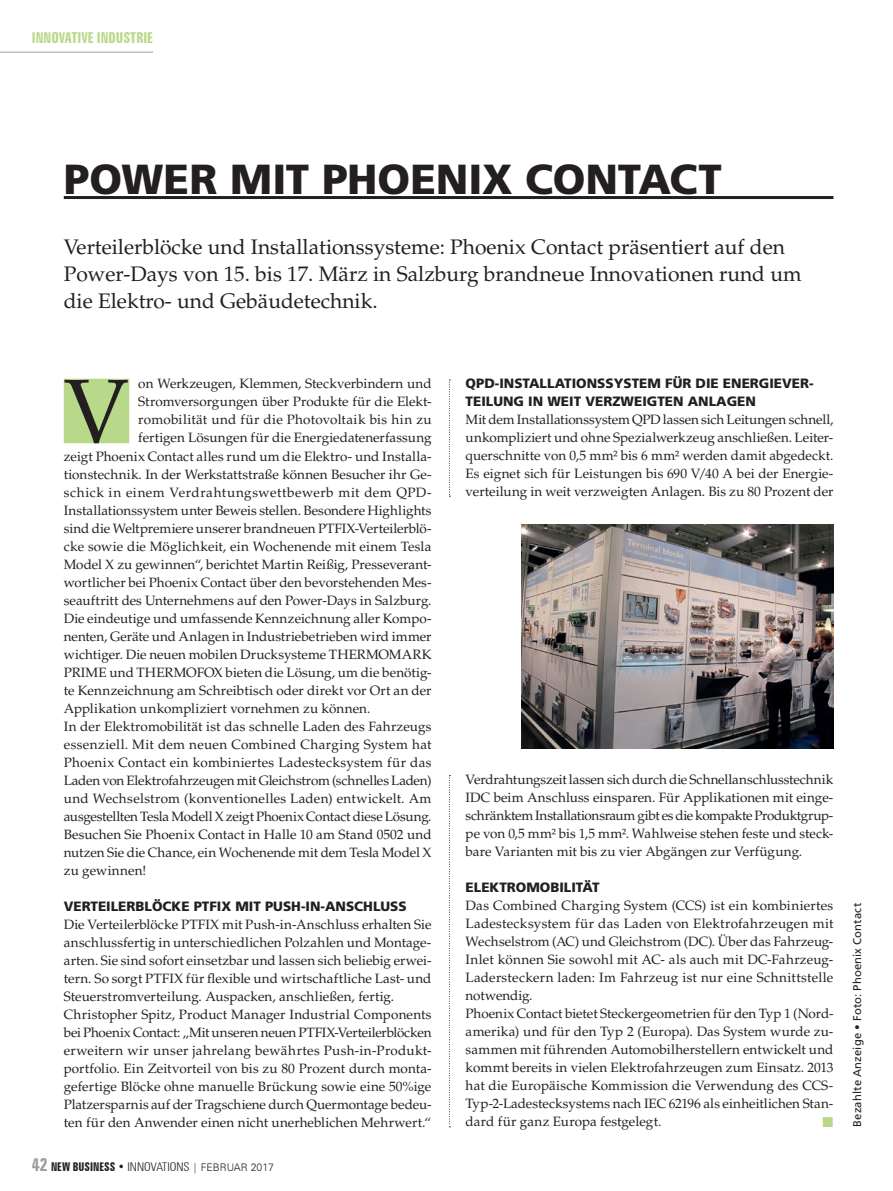
<style>
.page{position:relative;width:893px;height:1191px;background:#fff}
.page>*{position:absolute;margin:0;border:0;box-sizing:border-box;transform-origin:0 0}
.t1{font:90.6px "Palatino LT Std";color:#231f20}
.t2{font:900 42px "Frutiger LT Std";letter-spacing:-.005em;color:#231f20}
.t3{font:21px/27px "Palatino LT Std";color:#231f20}
.t4{font:700 extra-condensed 15px "Zurich BT";color:#b8d989}
.t5{font:14.25px "Zapf Dingbats Std";color:#b8d989}
.t6{font:13.5px/18px "Palatino LT Std";letter-spacing:.005em;color:#231f20}
.t7{font:900 13.5px/18px "Frutiger LT Std";color:#231f20}
.t8{font:13.5px "Palatino LT Std";letter-spacing:-.02em;color:#231f20}
.t9{font:13.5px "Palatino LT Std";letter-spacing:-.015em;color:#231f20}
.t10{font:13.5px "Palatino LT Std";letter-spacing:.025em;color:#231f20}
.t11{font:13.5px "Palatino LT Std";letter-spacing:.04em;color:#231f20}
.t12{font:700 extra-condensed 12px "Zurich BT";color:#231f20}
.t13{font:11.25px "Frutiger LT Std";letter-spacing:.015em;color:#231f20}
.s1{font-size:18px;color:#9d9fa2}
.s2{font-weight:300;font-stretch:condensed}
.s3{font-weight:300;font-stretch:normal;font-size:10.5px}
</style>
<div class="page">
<hr style="left:0;top:52px;width:153px;height:1px;background:#9d9fa2">
<div style="left:64px;top:379px;width:65px;height:64px;background:#b8d989"></div>
<img style="left:521px;top:524px;width:312px;height:224px">
<svg style="left:449px;top:775px;width:1px;height:352px"></svg>
<svg style="left:449px;top:379px;width:1px;height:118px"></svg>
<hr style="left:64px;top:196px;width:769px;height:3px;background:#231f20">
<p class="t4" style="left:32px;top:29px;width:123px">INNOVATIVE INDUSTRIE</p>
<h2 class="t2" style="left:64px;top:154px;width:659px">POWER MIT PHOENIX CONTACT</h2>
<h3 class="t3" style="left:64px;top:234px;width:739px">Verteilerblöcke und Installationssysteme: Phoenix Contact präsentiert auf den<br>Power-Days von 15. bis 17. März in Salzburg brandneue Innovationen rund um die Elektro- und Gebäudetechnik.</h3>
<h1 class="t1" style="left:64px;top:358px;width:67px">V</h1>
<p class="t6" style="left:138px;top:375px;width:295px">on Werkzeugen, Klemmen, Steckverbindern und</p>
<p class="t6" style="left:138px;top:393px;width:295px">Stromversorgungen über Produkte für die Elekt-</p>
<p class="t6" style="left:138px;top:411px;width:295px">romobilität und für die Photovoltaik bis hin zu</p>
<p class="t6" style="left:138px;top:429px;width:295px">fertigen Lösungen für die Energiedatenerfassung</p>
<p class="t6" style="left:64px;top:447px;width:369px">zeigt Phoenix Contact alles rund um die Elektro- und Installa-</p>
<p class="t6" style="left:64px;top:465px;width:369px">tionstechnik. In der Werkstattstraße können Besucher ihr Ge-</p>
<p class="t11" style="left:64px;top:484px;width:369px">schick in einem Verdrahtungswettbewerb mit dem QPD-</p>
<p class="t6" style="left:64px;top:501px;width:369px">Installationssystem unter Beweis stellen. Besondere Highlights</p>
<p class="t6" style="left:64px;top:519px;width:369px">sind die Weltpremiere unserer brandneuen PTFIX-Verteilerblö-</p>
<p class="t6" style="left:64px;top:537px;width:369px">cke sowie die Möglichkeit, ein Wochenende mit einem Tesla</p>
<p class="t6" style="left:64px;top:555px;width:369px">Model X zu gewinnen“, berichtet Martin Reißig, Presseverant-</p>
<p class="t6" style="left:64px;top:573px;width:369px">wortlicher bei Phoenix Contact über den bevorstehenden Mes-</p>
<p class="t6" style="left:64px;top:591px;width:369px">seauftritt des Unternehmens auf den Power-Days in Salzburg.</p>
<p class="t6" style="left:64px;top:609px;width:369px">Die eindeutige und umfassende Kennzeichnung aller Kompo-</p>
<p class="t6" style="left:64px;top:627px;width:369px">nenten, Geräte und Anlagen in Industriebetrieben wird immer</p>
<p class="t6" style="left:64px;top:645px;width:369px">wichtiger. Die neuen mobilen Drucksysteme THERMOMARK</p>
<p class="t6" style="left:64px;top:663px;width:369px">PRIME und THERMOFOX bieten die Lösung, um die benötig-</p>
<p class="t6" style="left:64px;top:681px;width:369px">te Kennzeichnung am Schreibtisch oder direkt vor Ort an der</p>
<p class="t6" style="left:64px;top:699px;width:308px">Applikation unkompliziert vornehmen zu können.</p>
<p class="t6" style="left:64px;top:717px;width:369px">In der Elektromobilität ist das schnelle Laden des Fahrzeugs</p>
<p class="t10" style="left:64px;top:736px;width:369px">essenziell. Mit dem neuen Combined Charging System hat</p>
<p class="t6" style="left:64px;top:753px;width:369px">Phoenix Contact ein kombiniertes Ladestecksystem für das</p>
<p class="t9" style="left:64px;top:772px;width:369px">Laden von Elektrofahrzeugen mit Gleichstrom (schnelles Laden)</p>
<p class="t6" style="left:64px;top:789px;width:369px">und Wechselstrom (konventionelles Laden) entwickelt. Am</p>
<p class="t8" style="left:64px;top:808px;width:369px">ausgestellten Tesla Modell X zeigt Phoenix Contact diese Lösung.</p>
<p class="t6" style="left:64px;top:825px;width:369px">Besuchen Sie Phoenix Contact in Halle 10 am Stand 0502 und</p>
<p class="t6" style="left:64px;top:843px;width:369px">nutzen Sie die Chance, ein Wochenende mit dem Tesla Model X</p>
<p class="t6" style="left:64px;top:861px;width:84px">zu gewinnen!</p>
<p class="t7" style="left:64px;top:896px;width:344px">VERTEILERBLÖCKE PTFIX MIT PUSH-IN-ANSCHLUSS</p>
<p class="t6" style="left:64px;top:915px;width:369px">Die Verteilerblöcke PTFIX mit Push-in-Anschluss erhalten Sie anschlussfertig in unterschiedlichen Polzahlen und Montage&shy;arten. Sie sind sofort einsetzbar und lassen sich beliebig erwei&shy;tern. So sorgt PTFIX für exible und wirtschaftliche Last- und Steuerstromverteilung. Auspacken, anschließen, fertig.<br>Christopher Spitz, Product Manager Industrial Components bei Phoenix Contact: „Mit unseren neuen PTFIX-Verteilerblöcken erweitern wir unser jahrelang bewährtes Push-in-Produkt&shy;portfolio. Ein Zeitvorteil von bis zu 80 Prozent durch monta&shy;gefertige Blöcke ohne manuelle Brückung sowie eine 50%ige Platzersparnis auf der Tragschiene durch Quermontage bedeu&shy;ten für den Anwender einen nicht unerheblichen Mehrwert.“</p>
<p class="t12" style="left:32px;top:1159px;width:244px"><span class="s1">42</span> NEW BUSINESS • <span class="s2">INNOVATIONS</span> <span class="s3">| FEBRUAR 2017</span></p>
<p class="t7" style="left:466px;top:374px;width:350px">QPD-INSTALLATIONSSYSTEM FÜR DIE ENERGIEVER-<br>TEILUNG IN WEIT VERZWEIGTEN ANLAGEN</p>
<p class="t6" style="left:466px;top:411px;width:369px;text-align:justify">Mit dem Installationssystem QPD lassen sich Leitungen schnell, unkompliziert und ohne Spezialwerkzeug anschließen. Leiter&shy;querschnitte von 0,5 mm2 bis 6 mm2 werden damit abgedeckt.<br>Es eignet sich für Leistungen bis 690 V/40 A bei der Energie&shy;verteilung in weit verzweigten Anlagen. Bis zu 80 Prozent der</p>
<p class="t6" style="left:466px;top:771px;width:369px;text-align:justify">Verdrahtungszeit lassen sich durch die Schnellanschlusstechnik IDC beim Anschluss einsparen. Für Applikationen mit einge&shy;schränktem Installationsraum gibt es die kompakte Produktgrup&shy;pe von 0,5 mm2 bis 1,5 mm2. Wahlweise stehen feste und steck&shy;bare Varianten mit bis zu vier Abgängen zur Verfügung.</p>
<p class="t7" style="left:466px;top:878px;width:135px">ELEKTROMOBILITÄT</p>
<p class="t6" style="left:466px;top:897px;width:369px">Das Combined Charging System (CCS) ist ein kombiniertes Ladestecksystem für das Laden von Elektrofahrzeugen mit Wechselstrom (AC) und Gleichstrom (DC). Über das Fahrzeug-Inlet können Sie sowohl mit AC- als auch mit DC-Fahrzeug-Ladersteckern laden: Im Fahrzeug ist nur eine Schnittstelle notwendig.<br>Phoenix Contact bietet Steckergeometrien für den Typ 1 (Nord&shy;amerika) und für den Typ 2 (Europa). Das System wurde zu&shy;sammen mit führenden Automobilherstellern entwickelt und kommt bereits in vielen Elektrofahrzeugen zum Einsatz. 2013 hat die Europäische Kommission die Verwendung des CCS-Typ-2-Ladestecksystems nach IEC 62196 als einheitlichen Stan&shy;dard für ganz Europa festgelegt.</p>
<p class="t5" style="left:823px;top:1115px;width:12px">■</p>
<p class="t13" style="left:850px;top:1126px;width:225px;rotate:-90deg">Bezahlte Anzeige • Foto: Phoenix Contact</p>
</div>
